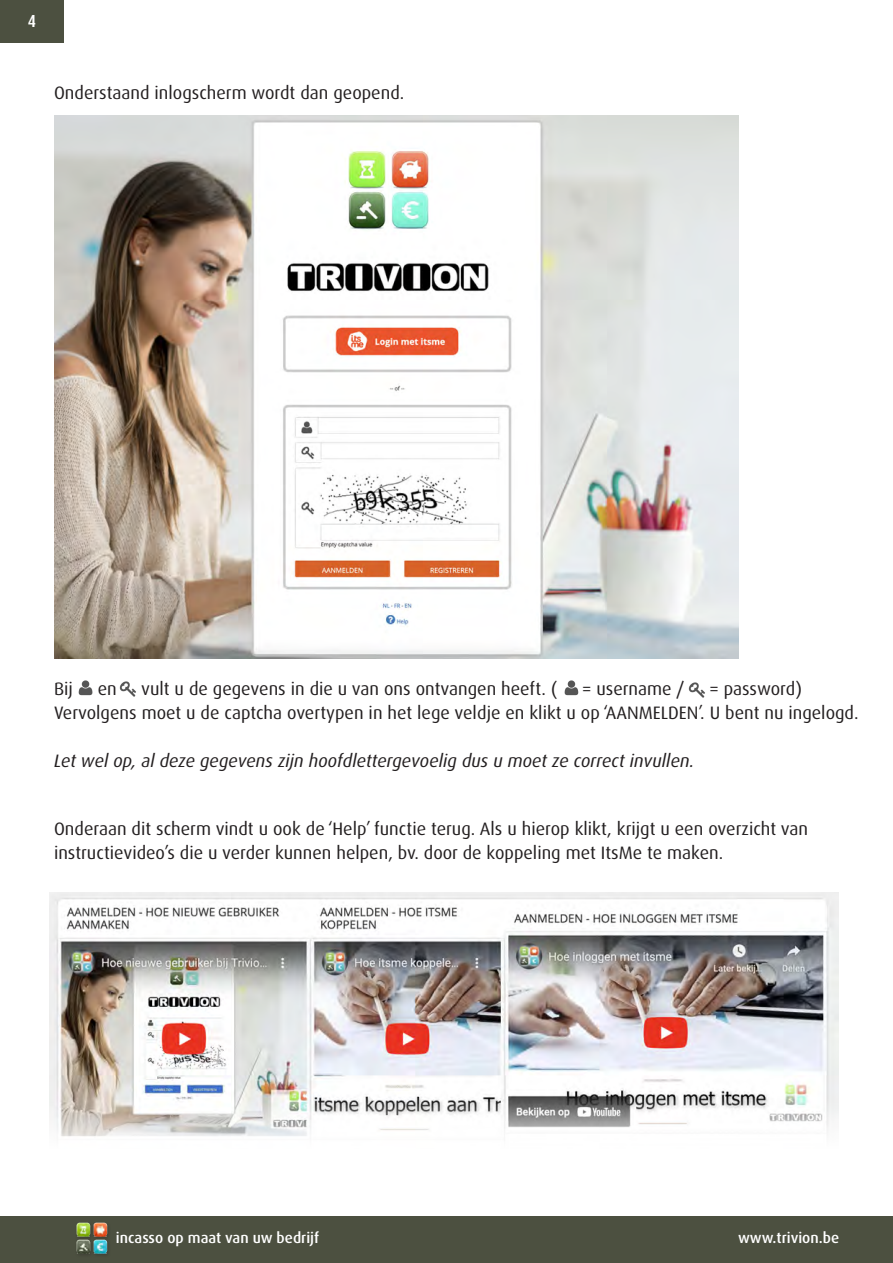
<style>
.page{position:relative;width:893px;height:1263px;background:#fff}
.page>*{position:absolute;margin:0;border:0;box-sizing:border-box;transform-origin:0 0}
.t1{font:18px/24px "Dax Pro";color:#231f20}
.t2{font:italic 18px "Dax Pro";color:#231f20}
.t3{font:700 condensed 17.4px "Dax Pro";color:#fff}
.t4{font:500 15px "Dax Pro";color:#fff}
</style>
<div class="page">
<div style="left:0;top:1216px;width:893px;height:47px;background:#4c5040"></div>
<div style="left:92px;top:1221px;width:19px;height:20px;background:#231f20;opacity:.3"></div>
<img style="left:95px;top:1223px;width:12px;height:14px">
<div style="left:92px;top:1238px;width:19px;height:20px;background:#231f20;opacity:.3"></div>
<img style="left:95px;top:1240px;width:12px;height:14px">
<div style="left:75px;top:1238px;width:20px;height:20px;background:#231f20;opacity:.3"></div>
<img style="left:77px;top:1241px;width:13px;height:13px">
<div style="left:75px;top:1221px;width:20px;height:20px;background:#231f20;opacity:.3"></div>
<img style="left:76px;top:1223px;width:14px;height:14px">
<div style="left:0;top:0;width:64px;height:43px;background:#4c5040"></div>
<img style="left:78px;top:680px;width:15px;height:16px">
<img style="left:119px;top:681px;width:17px;height:16px">
<img style="left:54px;top:116px;width:685px;height:542px">
<img style="left:564px;top:680px;width:15px;height:16px">
<img style="left:688px;top:682px;width:17px;height:16px">
<img style="left:49px;top:893px;width:790px;height:244px">
<p class="t3" style="left:28px;top:10px;width:10px">4</p>
<p class="t1" style="left:54px;top:81px;width:352px">Onderstaand inlogscherm wordt dan geopend.</p>
<p class="t1" style="left:54px;top:677px;width:20px">Bij</p>
<p class="t1" style="left:98px;top:677px;width:21px">en</p>
<p class="t1" style="left:141px;top:677px;width:418px">vult u de gegevens in die u van ons ontvangen heeft. (</p>
<p class="t1" style="left:582px;top:677px;width:104px">= username /</p>
<p class="t1" style="left:709px;top:677px;width:94px">= password)</p>
<p class="t1" style="left:54px;top:701px;width:806px">Vervolgens moet u de captcha overtypen in het lege veldje en klikt u op ‘AANMELDEN’. U bent nu ingelogd.</p>
<p class="t2" style="left:54px;top:749px;width:642px">Let wel op, al deze gegevens zijn hoofdlettergevoelig dus u moet ze correct invullen.</p>
<p class="t1" style="left:54px;top:817px;width:755px">Onderaan dit scherm vindt u ook de ‘Help’ functie terug. Als u hierop klikt, krijgt u een overzicht van instructievideo’s die u verder kunnen helpen, bv. door de koppeling met ItsMe te maken.</p>
<p class="t4" style="left:116px;top:1228px;width:205px">incasso op maat van uw bedrijf</p>
<p class="t4" style="left:738px;top:1228px;width:102px">www.trivion.be</p>
</div>
